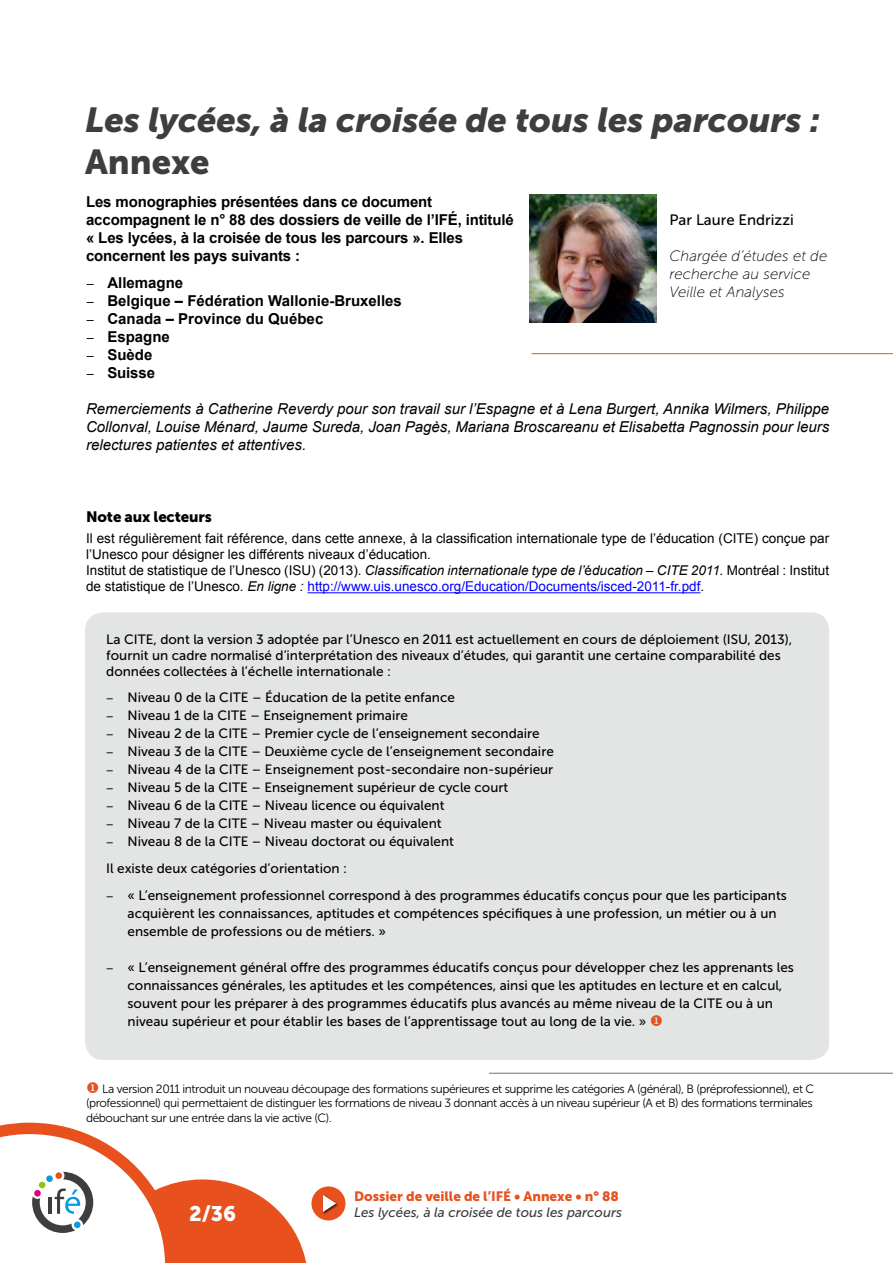
<style>
.page{position:relative;width:893px;height:1263px;background:#fff}
.page>*{position:absolute;margin:0;border:0;box-sizing:border-box;transform-origin:0 0}
.t1{font:italic 34.5px/41.4px "Museo Sans 900";color:#3e3d40}
.t2{font:21px "Museo Sans 900";color:#fff}
.t3{font:700 15px/18px "Arial";letter-spacing:-.01em;color:#000}
.t4{font:italic 15px/18px "Arial";color:#000;text-align:justify}
.t5{font:italic 15px/18px "Museo Sans 100";color:#000}
.t6{font:15px "Museo Sans 500";color:#000}
.t7{font:15px "Museo Sans 900";color:#000}
.t8{font:13.5px/18px "Museo Sans 500";color:#000}
.t9{font:13.5px/16.2px "Arial";color:#000}
.t10{font:italic 13.5px "Museo Sans 500";color:#3e3d40}
.t11{font:13.5px "Museo Sans 900";color:#e8511e}
.t12{font:12px/14.4px "Museo Sans 300";letter-spacing:-.035em;color:#000;text-align:justify}
.s1{font-style:normal}
.s2{font-style:italic}
.s3{color:#00f}
.s4{color:#e8511e}
</style>
<div class="page">
<div style="left:311px;top:1186px;width:34px;height:34px;background:#e8511e;border-radius:50%"></div>
<div style="left:322px;top:1194px;width:17px;height:21px;background:#000;opacity:.75"></div>
<svg style="left:323px;top:1195px;width:13px;height:17px"></svg>
<svg style="left:0;top:1123px;width:306px;height:140px"></svg>
<div style="left:39px;top:1181px;width:7px;height:7px;background:#97bf0d;border-radius:50%"></div>
<div style="left:46px;top:1175px;width:7px;height:7px;background:#009ee0;border-radius:50%"></div>
<div style="left:55px;top:1172px;width:7px;height:7px;background:#e8511e;border-radius:50%"></div>
<div style="left:74px;top:1221px;width:7px;height:7px;background:#009ee0;border-radius:50%"></div>
<div style="left:34px;top:1190px;width:7px;height:7px;background:#e2007a;border-radius:50%"></div>
<hr style="left:307px;top:592px;width:393px;height:1px;background:#00f">
<div style="left:85px;top:612px;width:744px;height:448px;background:#e3e4e4;border-radius:18px"></div>
<img style="left:529px;top:195px;width:128px;height:127px">
<hr style="left:531px;top:353px;width:362px;height:1px;background:#e8511e">
<hr style="left:489px;top:1073px;width:404px;height:1px;background:#707172">
<p class="t1" style="left:85px;top:99px;width:737px">Les lycées, à la croisée de tous les parcours :<br><span class="s1">Annexe</span></p>
<p class="t3" style="left:86px;top:193px;width:429px">Les monographies présentées dans ce document accompagnent le n° 88 des dossiers de veille de l’IFÉ, intitulé « Les lycées, à la croisée de tous les parcours ». Elles concernent les pays suivants :</p>
<p class="t3" style="left:86px;top:274px;width:317px">− Allemagne<br>− Belgique – Fédération Wallonie-Bruxelles − Canada – Province du Québec<br>− Espagne<br>− Suède<br>− Suisse</p>
<p class="t4" style="left:86px;top:400px;width:745px">Remerciements à Catherine Reverdy pour son travail sur l’Espagne et à Lena Burgert, Annika Wilmers, Philippe Collonval, Louise Ménard, Jaume Sureda, Joan Pagès, Mariana Broscareanu et Elisabetta Pagnossin pour leurs relectures patientes et attentives.</p>
<p class="t6" style="left:669px;top:211px;width:126px">Par Laure Endrizzi</p>
<p class="t5" style="left:669px;top:247px;width:159px">Chargée d’études et de recherche au service<br>Veille et Analyses</p>
<p class="t7" style="left:86px;top:508px;width:127px">Note aux lecteurs</p>
<p class="t9" style="left:86px;top:530px;width:745px">Il est régulièrement fait référence, dans cette annexe, à la classification internationale type de l’éducation (CITE) conçue par l’Unesco pour désigner les différents niveaux d’éducation.<br>Institut de statistique de l’Unesco (ISU) (2013). <span class="s2">Classification internationale type de l’</span>é<span class="s2">ducation – CITE 2011.</span> Montréal : Institut de statistique de l’Unesco. <span class="s2">En ligne :</span> <span class="s3">http://www.uis.unesco.org/Education/Documents/isced-2011-fr.pdf</span>.</p>
<p class="t8" style="left:106px;top:631px;width:688px;line-height:16.2px">La CITE, dont la version 3 adoptée par l’Unesco en 2011 est actuellement en cours de déploiement (ISU, 2013), fournit un cadre normalisé d’interprétation des niveaux d’études, qui garantit une certaine comparabilité des données collectées à l’échelle internationale :</p>
<p class="t8" style="left:106px;top:688px;width:449px">− Niveau 0 de la CITE – Éducation de la petite enfance<br>− Niveau 1 de la CITE – Enseignement primaire<br>− Niveau 2 de la CITE – Premier cycle de l’enseignement secondaire<br>− Niveau 3 de la CITE – Deuxième cycle de l’enseignement secondaire − Niveau 4 de la CITE – Enseignement post-secondaire non-supérieur − Niveau 5 de la CITE – Enseignement supérieur de cycle court<br>− Niveau 6 de la CITE – Niveau licence ou équivalent<br>− Niveau 7 de la CITE – Niveau master ou équivalent<br>− Niveau 8 de la CITE – Niveau doctorat ou équivalent</p>
<p class="t8" style="left:106px;top:855px;width:682px;line-height:27px">Il existe deux catégories d’orientation :<br>− « L’enseignement professionnel correspond à des programmes éducatifs conçus pour que les participants</p>
<p class="t8" style="left:128px;top:904px;width:650px">acquièrent les connaissances, aptitudes et compétences spécifiques à une profession, un métier ou à un ensemble de professions ou de métiers. »</p>
<p class="t8" style="left:128px;top:958px;width:668px;text-indent:-21px">− « L’enseignement général offre des programmes éducatifs conçus pour développer chez les apprenants les connaissances générales, les aptitudes et les compétences, ainsi que les aptitudes en lecture et en calcul, souvent pour les préparer à des programmes éducatifs plus avancés au même niveau de la CITE ou à un niveau supérieur et pour établir les bases de l’apprentissage tout au long de la vie. » <span class="s4">◆</span></p>
<p class="t12" style="left:86px;top:1081px;width:729px"><span class="s4">◆</span> La version 2011 introduit un nouveau découpage des formations supérieures et supprime les catégories A (général), B (préprofessionnel), et C (professionnel) qui permettaient de distinguer les formations de niveau 3 donnant accès à un niveau supérieur (A et B) des formations terminales débouchant sur une entrée dans la vie active (C).</p>
<p class="t11" style="left:354px;top:1188px;width:266px">Dossier de veille de l’IFÉ • Annexe • n° 88</p>
<p class="t2" style="left:189px;top:1202px;width:49px">2/36</p>
<p class="t10" style="left:354px;top:1205px;width:269px">Les lycées, à la croisée de tous les parcours</p>
</div>
